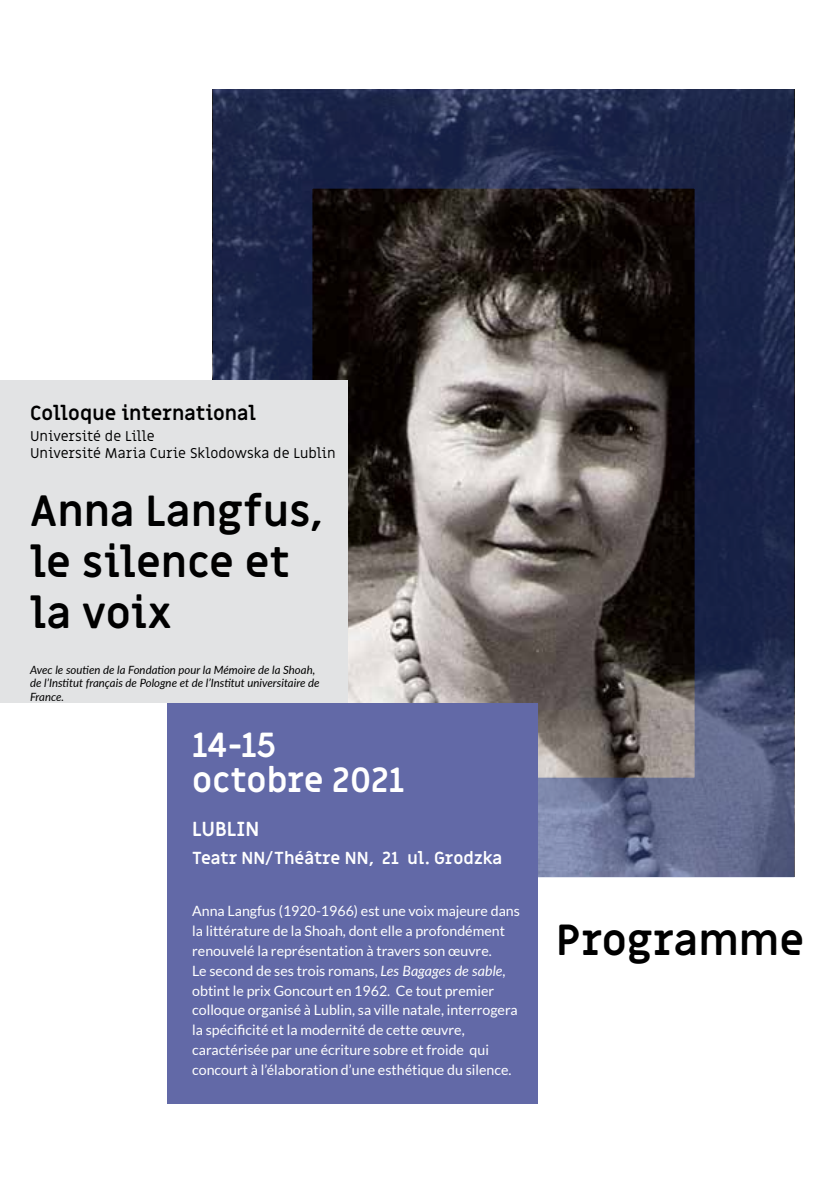
<style>
.page{position:relative;width:840px;height:1191px;background:#fff}
.page>*{position:absolute;margin:0;border:0;box-sizing:border-box;transform-origin:0 0}
.t1{font:700 42.6px/51px "Miriam Libre";color:#000}
.t2{font:700 34px/35.4px "Miriam Libre";color:#fff}
.t3{font:700 19.8px "Miriam Libre";letter-spacing:-.005em;color:#000}
.t4{font:700 19.8px "Miriam Libre";color:#fff}
.t5{font:700 17px "Miriam Libre";color:#fff}
.t6{font:14.2px/19.8px "Lato";color:#fff}
.t7{font:14.2px/17px "Miriam Libre";color:#000}
.t8{font:italic 11.4px/13.6px "Lato";color:#000}
.s1{font-style:italic}
</style>
<div class="page">
<img style="left:313px;top:190px;width:379px;height:586px">
<div style="left:212px;top:89px;width:581px;height:788px;border:100px solid #25408f"></div>
<div style="left:0;top:381px;width:348px;height:322px;background:#e2e3e4"></div>
<div style="left:167px;top:703px;width:370px;height:401px;background:#6269a7"></div>
<h3 class="t3" style="left:30px;top:401px;width:227px">Colloque international</h3>
<p class="t7" style="left:30px;top:428px;width:307px">Université de Lille<br>Université Maria Curie Sklodowska de Lublin</p>
<h1 class="t1" style="left:30px;top:487px;width:293px">Anna Langfus, le silence et la voix</h1>
<p class="t8" style="left:30px;top:662px;width:291px">Avec le soutien de la Fondation pour la Mémoire de la Shoah, de l’Institut français de Pologne et de l’Institut universitaire de<br>France.</p>
<h2 class="t2" style="left:192px;top:728px;width:214px">14-15 octobre 2021</h2>
<h3 class="t4" style="left:192px;top:817px;width:68px">LUBLIN</h3>
<p class="t5" style="left:192px;top:847px;width:311px">Teatr NN/Théâtre NN, 21 ul. Grodzka</p>
<p class="t6" style="left:192px;top:901px;width:329px">Anna Langfus (1920-1966) est une voix majeure dans la littérature de la Shoah, dont elle a profondément renouvelé la représentation à travers son œuvre.<br>Le second de ses trois romans, <span class="s1">Les Bagages de sable, </span>obtint le prix Goncourt en 1962. Ce tout premier colloque organisé à Lublin, sa ville natale, interrogera la spécificité et la modernité de cette œuvre, caractérisée par une écriture sobre et froide qui concourt à l’élaboration d’une esthétique du silence.</p>
<h1 class="t1" style="left:556px;top:916px;width:249px">Programme</h1>
</div>
